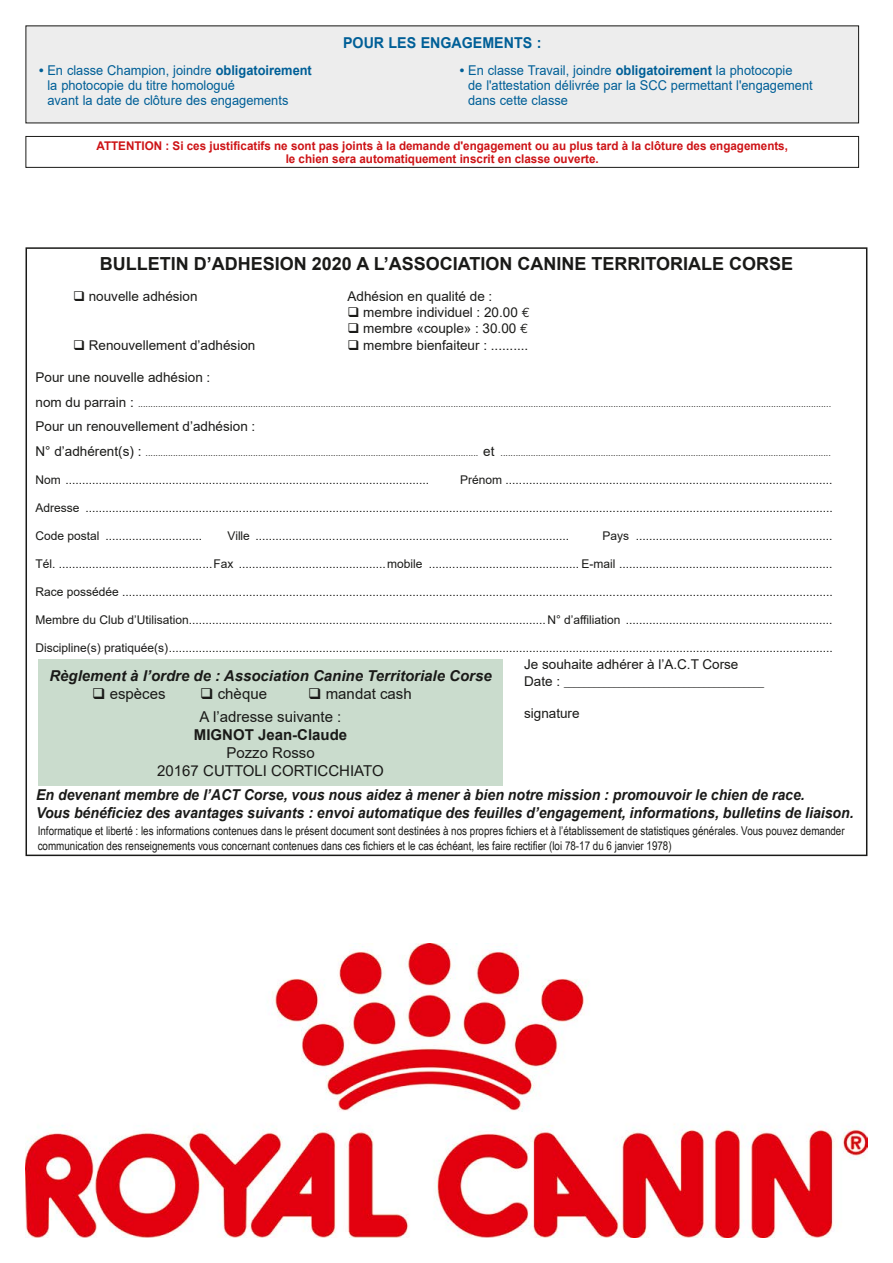
<style>
.page{position:relative;width:893px;height:1263px;background:#fff}
.page>*{position:absolute;margin:0;border:0;box-sizing:border-box;transform-origin:0 0}
.t1{font:700 18px "Arial";color:#1a1a18}
.t2{font:italic 700 15px/18px "Arial";color:#1a1a18;scale:.94 1}
.t3{font:15px/22.2px "Arial";color:#1a1a18}
.t4{font:italic 700 15px "Arial";color:#1a1a18}
.t5{font:700 15px "Arial";color:#005f97;scale:.95 1}
.t6{font:700 15px "Arial";color:#1a1a18}
.t7{font:13.5px "Arial";color:#1a1a18}
.t8{font:13.5px/15px "Arial";color:#005f97;scale:.95 1}
.t9{font:12px "Arial";color:#1a1a18}
.t10{font:12px/14.4px "Arial Narrow";color:#1a1a18}
.t11{font:700 12px/13.5px "Arial";color:#cd1316;text-align:center}
.t12{font:9px "Arial";color:#1a1a18}
.s1{font-weight:700}
.s2{font-family:"Euro Mono"}
.s3{font-size:13.5px}
</style>
<div class="page">
<img style="left:26px;top:944px;width:841px;height:293px">
<div style="left:38px;top:660px;width:465px;height:126px;background:#cadccd"></div>
<div style="left:26px;top:136px;width:833px;height:32px;border:1px solid #1a1a18"></div>
<div style="left:26px;top:26px;width:833px;height:97px;background:#ededed"></div>
<p class="t5" style="left:343px;top:32px;width:210px">POUR LES ENGAGEMENTS :</p>
<p class="t8" style="left:47px;top:63px;width:280px;text-indent:-8px"><span class="s1">•</span> En classe Champion, joindre <span class="s1">obligatoirement </span>la photocopie du titre homologué<br>avant la date de clôture des engagements</p>
<p class="t8" style="left:468px;top:63px;width:364px;text-indent:-8px"><span class="s1">•</span> En classe Travail, joindre <span class="s1">obligatoirement</span> la photocopie<br>de l'attestation délivrée par la SCC permettant l'engagement dans cette classe</p>
<p class="t11" style="left:97px;top:139px;width:693px">ATTENTION : Si ces justificatifs ne sont pas joints à la demande d'engagement ou au plus tard à la clôture des engagements, le chien sera automatiquement inscrit en classe ouverte.</p>
<h1 class="t1" style="left:100px;top:251px;width:695px">BULLETIN D’ADHESION 2020 A L’ASSOCIATION CANINE TERRITORIALE CORSE</h1>
<p class="t7" style="left:73px;top:287px;width:126px">❑ nouvelle adhésion</p>
<p class="t7" style="left:348px;top:287px;width:146px">Adhésion en qualité de :</p>
<p class="t7" style="left:348px;top:303px;width:184px">❑ membre individuel : 20.00 <span class="s2">e</span></p>
<p class="t7" style="left:347px;top:319px;width:182px">❑ membre «couple» : 30.00 <span class="s2">e</span></p>
<p class="t7" style="left:73px;top:336px;width:184px">❑ Renouvellement d’adhésion</p>
<p class="t7" style="left:347px;top:336px;width:182px">❑ membre bienfaiteur : ..........</p>
<p class="t7" style="left:35px;top:368px;width:176px">Pour une nouvelle adhésion :</p>
<p class="t12" style="left:35px;top:397px;width:797px"><span class="s3">nom du parrain :</span> .....................................................................................................................................................................................................................................................................................</p>
<p class="t7" style="left:36px;top:417px;width:221px">Pour un renouvellement d’adhésion :</p>
<p class="t12" style="left:36px;top:447px;width:797px"><span class="s3">N° d’adhérent(s) :</span> ..................................................................................................................................... <span class="s3">et</span> ....................................................................................................................................</p>
<p class="t9" style="left:36px;top:472px;width:395px">Nom .............................................................................................................</p>
<p class="t9" style="left:460px;top:472px;width:374px">Prénom ..................................................................................................</p>
<p class="t9" style="left:36px;top:499px;width:799px">Adresse ................................................................................................................................................................................................................................</p>
<p class="t9" style="left:36px;top:527px;width:168px">Code postal .............................</p>
<p class="t9" style="left:228px;top:527px;width:343px">Ville ..............................................................................................</p>
<p class="t9" style="left:603px;top:527px;width:231px">Pays ...........................................................</p>
<p class="t9" style="left:36px;top:555px;width:798px">Tél. ..............................................Fax ............................................mobile ............................................. E-mail ................................................................</p>
<p class="t9" style="left:36px;top:583px;width:799px">Race possédée .....................................................................................................................................................................................................................</p>
<p class="t9" style="left:36px;top:611px;width:798px">Membre du Club d’Utilisation...........................................................................................................N° d’affiliation ..............................................................</p>
<p class="t9" style="left:36px;top:639px;width:799px">Discipline(s) pratiquée(s).......................................................................................................................................................................................................</p>
<p class="t4" style="left:49px;top:666px;width:444px">Règlement à l’ordre de : Association Canine Territoriale Corse</p>
<p class="t3" style="left:92px;top:683px;width:75px">❑ espèces</p>
<p class="t3" style="left:200px;top:683px;width:68px">❑ chèque</p>
<p class="t7" style="left:524px;top:655px;width:216px">Je souhaite adhérer à l’A.C.T Corse</p>
<p class="t12" style="left:524px;top:676px;width:242px"><span class="s3">Date :</span> ________________________________________</p>
<p class="t7" style="left:524px;top:704px;width:57px">signature</p>
<p class="t3" style="left:200px;top:683px;width:214px;text-indent:109px">❑ mandat cash<br>A l’adresse suivante :</p>
<p class="t6" style="left:194px;top:724px;width:155px">MIGNOT Jean-Claude</p>
<p class="t3" style="left:157px;top:743px;width:228px;line-height:18px;text-align:center">Pozzo Rosso<br>20167 CUTTOLI CORTICCHIATO</p>
<p class="t2" style="left:36px;top:787px;width:871px">En devenant membre de l’ACT Corse, vous nous aidez à mener à bien notre mission : promouvoir le chien de race.<br>Vous bénéficiez des avantages suivants : envoi automatique des feuilles d’engagement, informations, bulletins de liaison.</p>
<p class="t10" style="left:38px;top:824px;width:808px">Informatique et liberté : les informations contenues dans le présent document sont destinées à nos propres fichiers et à l’établissement de statistiques générales. Vous pouvez demander communication des renseignements vous concernant contenues dans ces fichiers et le cas échéant, les faire rectifier (loi 78-17 du 6 janvier 1978)</p>
</div>
